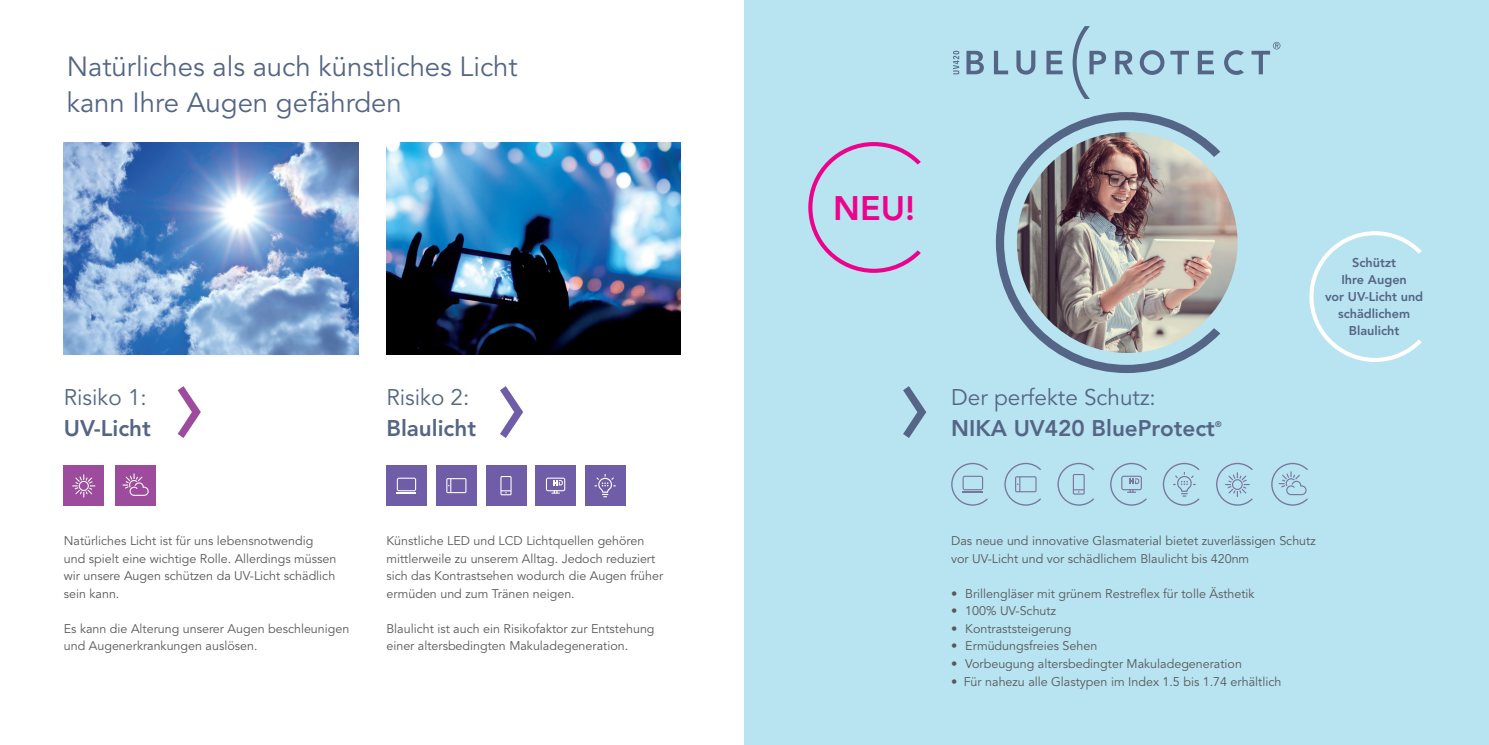
<style>
.page{position:relative;width:1489px;height:745px;background:#fff}
.page>*{position:absolute;margin:0;border:0;box-sizing:border-box;transform-origin:0 0}
.t1{font:800 33.75px "Avenir LT Std";color:#ed028c}
.t2{font:27.5px/36.2px "Avenir LT Std";color:#546585}
.t3{font:800 22.5px "Avenir LT Std";color:#546585}
.t4{font:22.5px "Avenir LT Std";color:#546585}
.t5{font:800 12.62px/16.9px "Avenir LT Std";color:#546585;text-align:center}
.t6{font:12.5px/17.5px "Avenir LT Std";color:#57585a}
.t7{font:800 8.25px "Avenir LT Std";color:#546585}
</style>
<div class="page">
<div style="left:744px;top:0;width:744px;height:744px;background:#b8e3f0"></div>
<img style="left:64px;top:142px;width:294px;height:212px">
<img style="left:1016px;top:132px;width:221px;height:221px;border-radius:110px">
<svg style="left:995px;top:112px;width:225px;height:261px"></svg>
<div style="left:386px;top:465px;width:40px;height:40px;background:#705da8"></div>
<div style="left:436px;top:465px;width:40px;height:40px;background:#705da8"></div>
<div style="left:486px;top:465px;width:40px;height:40px;background:#705da8"></div>
<div style="left:585px;top:465px;width:40px;height:40px;background:#705da8"></div>
<svg style="left:446px;top:478px;width:20px;height:15px"></svg>
<svg style="left:397px;top:477px;width:19px;height:16px"></svg>
<svg style="left:500px;top:476px;width:11px;height:19px"></svg>
<svg style="left:594px;top:474px;width:21px;height:23px"></svg>
<div style="left:64px;top:465px;width:40px;height:40px;background:#9d4b9c"></div>
<svg style="left:72px;top:474px;width:23px;height:23px"></svg>
<div style="left:115px;top:465px;width:41px;height:40px;background:#9d4b9c"></div>
<svg style="left:122px;top:473px;width:27px;height:22px"></svg>
<svg style="left:178px;top:386px;width:23px;height:52px"></svg>
<svg style="left:500px;top:386px;width:23px;height:52px"></svg>
<svg style="left:808px;top:142px;width:112px;height:131px"></svg>
<img style="left:386px;top:142px;width:294px;height:212px">
<svg style="left:1309px;top:231px;width:112px;height:131px"></svg>
<svg style="left:903px;top:386px;width:23px;height:52px"></svg>
<svg style="left:1162px;top:462px;width:37px;height:43px"></svg>
<svg style="left:1216px;top:462px;width:36px;height:43px"></svg>
<svg style="left:1271px;top:462px;width:36px;height:43px"></svg>
<svg style="left:1110px;top:462px;width:36px;height:43px"></svg>
<svg style="left:1004px;top:462px;width:37px;height:43px"></svg>
<svg style="left:951px;top:462px;width:36px;height:43px"></svg>
<svg style="left:1057px;top:462px;width:37px;height:43px"></svg>
<div style="left:535px;top:465px;width:40px;height:40px;background:#705da8"></div>
<svg style="left:546px;top:477px;width:19px;height:16px"></svg>
<svg style="left:966px;top:51px;width:17px;height:23px"></svg>
<svg style="left:994px;top:51px;width:14px;height:23px"></svg>
<svg style="left:1016px;top:50px;width:19px;height:25px"></svg>
<svg style="left:1046px;top:51px;width:16px;height:23px"></svg>
<svg style="left:1115px;top:51px;width:17px;height:23px"></svg>
<svg style="left:1170px;top:51px;width:18px;height:23px"></svg>
<svg style="left:1197px;top:51px;width:16px;height:23px"></svg>
<svg style="left:1139px;top:50px;width:25px;height:25px"></svg>
<svg style="left:1224px;top:50px;width:19px;height:25px"></svg>
<svg style="left:1072px;top:26px;width:33px;height:73px"></svg>
<svg style="left:953px;top:51px;width:6px;height:23px"></svg>
<svg style="left:1251px;top:42px;width:29px;height:32px"></svg>
<h2 class="t2" style="left:67px;top:49px;width:452px">Natürliches als auch künstliches Licht kann Ihre Augen gefährden</h2>
<h3 class="t4" style="left:64px;top:384px;width:84px">Risiko 1:</h3>
<h3 class="t3" style="left:64px;top:414px;width:89px">UV-Licht</h3>
<h3 class="t4" style="left:386px;top:384px;width:84px">Risiko 2:</h3>
<h3 class="t3" style="left:386px;top:414px;width:91px">Blaulicht</h3>
<p class="t6" style="left:64px;top:532px;width:274px">Natürliches Licht ist für uns lebensnotwendig und spielt eine wichtige Rolle. Allerdings müssen wir unsere Augen schützen da UV-Licht schädlich sein kann.</p>
<p class="t6" style="left:64px;top:619px;width:287px">Es kann die Alterung unserer Augen beschleunigen und Augenerkrankungen auslösen.</p>
<p class="t6" style="left:386px;top:532px;width:278px">Künstliche LED und LCD Lichtquellen gehören mittlerweile zu unserem Alltag. Jedoch reduziert sich das Kontrastsehen wodurch die Augen früher ermüden und zum Tränen neigen.</p>
<p class="t6" style="left:386px;top:619px;width:270px">Blaulicht ist auch ein Risikofaktor zur Entstehung einer altersbedingten Makuladegeneration.</p>
<h1 class="t1" style="left:833px;top:188px;width:83px">NEU!</h1>
<h3 class="t4" style="left:951px;top:384px;width:206px">Der perfekte Schutz:</h3>
<h3 class="t3" style="left:951px;top:414px;width:265px">NIKA UV420 BlueProtect</h3>
<p class="t7" style="left:1214px;top:418px;width:8px">®</p>
<p class="t5" style="left:1324px;top:254px;width:100px">Schützt<br>Ihre Augen<br>vor UV-Licht und schädlichem<br>Blaulicht</p>
<p class="t6" style="left:951px;top:532px;width:366px">Das neue und innovative Glasmaterial bietet zuverlässigen Schutz vor UV-Licht und vor schädlichem Blaulicht bis 420nm</p>
<p class="t6" style="left:951px;top:584px;width:305px">• Brillengläser mit grünem Restreflex für tolle Ästhetik</p>
<p class="t6" style="left:951px;top:602px;width:106px">• 100% UV-Schutz</p>
<p class="t6" style="left:951px;top:619px;width:122px">• Kontraststeigerung</p>
<p class="t6" style="left:951px;top:637px;width:148px">• Ermüdungsfreies Sehen</p>
<p class="t6" style="left:951px;top:654px;width:292px">• Vorbeugung altersbedingter Makuladegeneration</p>
<p class="t6" style="left:951px;top:672px;width:331px">• Für nahezu alle Glastypen im Index 1.5 bis 1.74 erhältlich</p>
</div>
